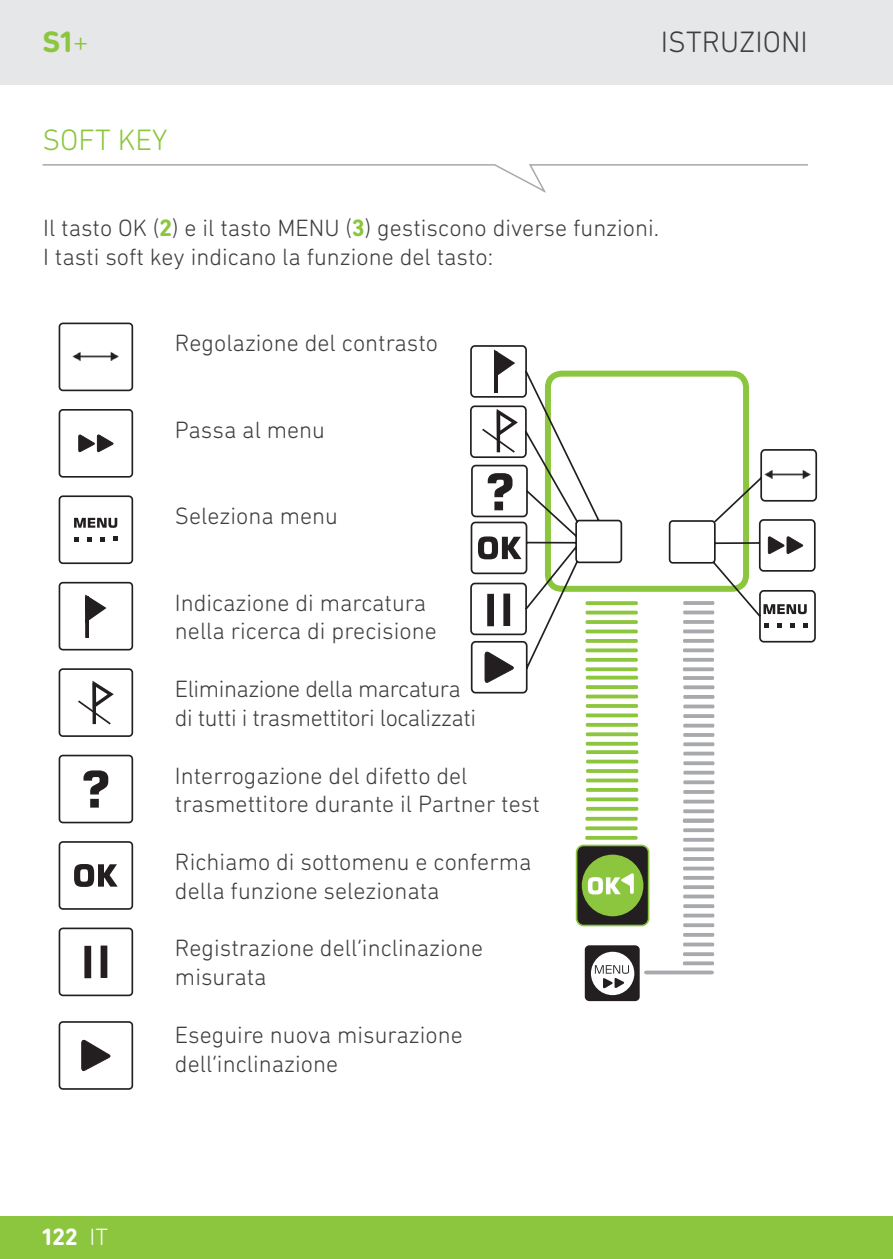
<style>
.page{position:relative;width:893px;height:1259px;background:#fff}
.page>*{position:absolute;margin:0;border:0;box-sizing:border-box;transform-origin:0 0}
.t1{font:300 30px "DIN Next Rounded LT Pro";color:#3e3e3f}
.t2{font:300 30px "DIN Next Rounded LT Pro";color:#8bc63e}
.t3{font:700 30px "DIN Next Rounded LT Pro";color:#8bc63e}
.t4{font:300 24px/28.8px "DIN Next Rounded LT Pro";color:#3e3e3f}
.t5{font:300 24px/28.8px "DIN Next Rounded LT Pro";letter-spacing:-.02em;color:#3e3e3f}
.t6{font:700 24px "DIN Next Rounded LT Pro";color:#fff}
.s1{font-weight:300}
.s2{font-weight:700;color:#8bc63e}
</style>
<div class="page">
<div style="left:0;top:0;width:893px;height:85px;background:#e6e7e9"></div>
<div style="left:0;top:1216px;width:893px;height:43px;background:#8bc63e"></div>
<svg style="left:78px;top:434px;width:35px;height:18px"></svg>
<svg style="left:74px;top:518px;width:43px;height:10px"></svg>
<svg style="left:75px;top:537px;width:4px;height:4px"></svg>
<svg style="left:87px;top:537px;width:5px;height:4px"></svg>
<svg style="left:100px;top:537px;width:5px;height:4px"></svg>
<svg style="left:113px;top:536px;width:5px;height:5px"></svg>
<div style="left:577px;top:845px;width:72px;height:80px;background:#231f20;border-radius:7px"></div>
<div style="left:576px;top:844px;width:73px;height:82px;border:2px solid #8bc63e;border-radius:7px"></div>
<div style="left:582px;top:854px;width:61px;height:62px;background:#8bc63e;border-radius:50%"></div>
<svg style="left:588px;top:873px;width:46px;height:21px"></svg>
<hr style="left:586px;top:742px;width:52px;height:3px;background:#8bc63e;border-radius:2px">
<hr style="left:585px;top:817px;width:53px;height:3px;background:#8bc63e;border-radius:2px">
<svg style="left:585px;top:826px;width:53px;height:4px"></svg>
<hr style="left:585px;top:836px;width:53px;height:3px;background:#8bc63e;border-radius:2px">
<svg style="left:586px;top:732px;width:52px;height:4px"></svg>
<hr style="left:586px;top:807px;width:52px;height:3px;background:#8bc63e;border-radius:2px">
<svg style="left:586px;top:723px;width:52px;height:4px"></svg>
<svg style="left:586px;top:797px;width:52px;height:4px"></svg>
<svg style="left:586px;top:713px;width:52px;height:4px"></svg>
<svg style="left:586px;top:788px;width:52px;height:4px"></svg>
<svg style="left:586px;top:704px;width:52px;height:4px"></svg>
<svg style="left:586px;top:778px;width:52px;height:4px"></svg>
<svg style="left:586px;top:694px;width:52px;height:4px"></svg>
<hr style="left:586px;top:769px;width:52px;height:4px;background:#90c847;border-radius:2px">
<svg style="left:586px;top:759px;width:52px;height:4px"></svg>
<svg style="left:586px;top:750px;width:52px;height:4px"></svg>
<svg style="left:683px;top:819px;width:31px;height:4px"></svg>
<svg style="left:683px;top:828px;width:31px;height:4px"></svg>
<hr style="left:683px;top:838px;width:31px;height:3px;background:#a8a9ad;border-radius:2px">
<svg style="left:683px;top:695px;width:31px;height:4px"></svg>
<svg style="left:683px;top:847px;width:31px;height:4px"></svg>
<svg style="left:683px;top:704px;width:31px;height:4px"></svg>
<hr style="left:683px;top:857px;width:31px;height:4px;background:#a8a9ad;border-radius:2px">
<hr style="left:683px;top:714px;width:31px;height:4px;background:#a8a9ad;border-radius:2px">
<svg style="left:683px;top:866px;width:31px;height:4px"></svg>
<svg style="left:683px;top:723px;width:31px;height:4px"></svg>
<hr style="left:683px;top:876px;width:31px;height:3px;background:#a8a9ad;border-radius:2px">
<hr style="left:683px;top:733px;width:31px;height:4px;background:#a8a9ad;border-radius:2px">
<svg style="left:683px;top:885px;width:31px;height:4px"></svg>
<svg style="left:683px;top:742px;width:31px;height:4px"></svg>
<svg style="left:683px;top:894px;width:31px;height:4px"></svg>
<svg style="left:683px;top:751px;width:31px;height:4px"></svg>
<svg style="left:683px;top:904px;width:31px;height:4px"></svg>
<svg style="left:683px;top:761px;width:31px;height:4px"></svg>
<svg style="left:683px;top:913px;width:31px;height:4px"></svg>
<svg style="left:683px;top:770px;width:31px;height:4px"></svg>
<svg style="left:683px;top:923px;width:31px;height:4px"></svg>
<svg style="left:683px;top:780px;width:31px;height:4px"></svg>
<hr style="left:683px;top:933px;width:31px;height:3px;background:#a8a9ad;border-radius:2px">
<hr style="left:683px;top:790px;width:31px;height:4px;background:#a8a9ad;border-radius:2px">
<svg style="left:683px;top:942px;width:31px;height:4px"></svg>
<svg style="left:683px;top:799px;width:31px;height:4px"></svg>
<svg style="left:683px;top:952px;width:31px;height:4px"></svg>
<svg style="left:683px;top:809px;width:31px;height:4px"></svg>
<svg style="left:683px;top:961px;width:31px;height:4px"></svg>
<svg style="left:683px;top:818px;width:31px;height:4px"></svg>
<svg style="left:644px;top:970px;width:70px;height:4px"></svg>
<div style="left:584px;top:944px;width:56px;height:58px;background:#231f20;border-radius:5px"></div>
<div style="left:583px;top:943px;width:58px;height:59px;border:2px solid #fff;border-radius:5px"></div>
<div style="left:591px;top:951px;width:43px;height:44px;background:#fff;border-radius:50%"></div>
<svg style="left:595px;top:965px;width:34px;height:23px"></svg>
<svg style="left:470px;top:345px;width:348px;height:349px"></svg>
<svg style="left:478px;top:348px;width:44px;height:346px"></svg>
<svg style="left:763px;top:604px;width:44px;height:10px"></svg>
<svg style="left:764px;top:623px;width:5px;height:5px"></svg>
<svg style="left:777px;top:623px;width:4px;height:5px"></svg>
<svg style="left:790px;top:623px;width:4px;height:5px"></svg>
<svg style="left:803px;top:623px;width:4px;height:4px"></svg>
<img style="left:763px;top:452px;width:50px;height:45px">
<img style="left:72px;top:351px;width:47px;height:10px">
<div style="left:59px;top:322px;width:74px;height:69px;border:2px solid #231f20;border-radius:3px"></div>
<div style="left:59px;top:409px;width:74px;height:68px;border:2px solid #231f20;border-radius:3px"></div>
<div style="left:59px;top:495px;width:74px;height:69px;border:2px solid #231f20;border-radius:3px"></div>
<div style="left:59px;top:582px;width:74px;height:68px;border:2px solid #231f20;border-radius:3px"></div>
<div style="left:59px;top:668px;width:74px;height:69px;border:2px solid #231f20;border-radius:3px"></div>
<div style="left:59px;top:754px;width:74px;height:69px;border:2px solid #231f20;border-radius:3px"></div>
<div style="left:59px;top:841px;width:74px;height:68px;border:2px solid #231f20;border-radius:3px"></div>
<div style="left:59px;top:927px;width:74px;height:69px;border:2px solid #231f20;border-radius:3px"></div>
<svg style="left:74px;top:594px;width:44px;height:496px"></svg>
<div style="left:59px;top:1021px;width:74px;height:68px;border:2px solid #231f20;border-radius:3px"></div>
<svg style="left:42px;top:164px;width:766px;height:29px"></svg>
<p class="t3" style="left:43px;top:24px;width:48px">S1<span class="s1">+</span></p>
<p class="t1" style="left:661px;top:25px;width:149px">iSTruZioni</p>
<p class="t2" style="left:43px;top:122px;width:126px">SofT KEy</p>
<p class="t4" style="left:43px;top:213px;width:617px">il tasto oK (<span class="s2">2</span>) e il tasto MEnu (<span class="s2">3</span>) gestiscono diverse funzioni. i tasti soft key indicano la funzione del tasto:</p>
<p class="t4" style="left:175px;top:328px;width:265px">regolazione del contrasto</p>
<p class="t4" style="left:175px;top:415px;width:152px">passa al menu</p>
<p class="t4" style="left:175px;top:501px;width:165px">Seleziona menu</p>
<p class="t4" style="left:175px;top:588px;width:263px">indicazione di marcatura nella ricerca di precisione</p>
<p class="t5" style="left:175px;top:674px;width:303px">Eliminazione della marcatura di tutti i trasmettitori localizzati</p>
<p class="t4" style="left:175px;top:760px;width:366px">interrogazione del difetto del trasmettitore durante il partner test</p>
<p class="t4" style="left:175px;top:847px;width:358px">richiamo di sottomenu e conferma della funzione selezionata</p>
<p class="t4" style="left:175px;top:933px;width:310px">registrazione dell‘inclinazione misurata</p>
<p class="t6" style="left:43px;top:1223px;width:67px">122 <span class="s1">iT</span></p>
<p class="t4" style="left:175px;top:1020px;width:289px">Eseguire nuova misurazione dell‘inclinazione</p>
</div>
